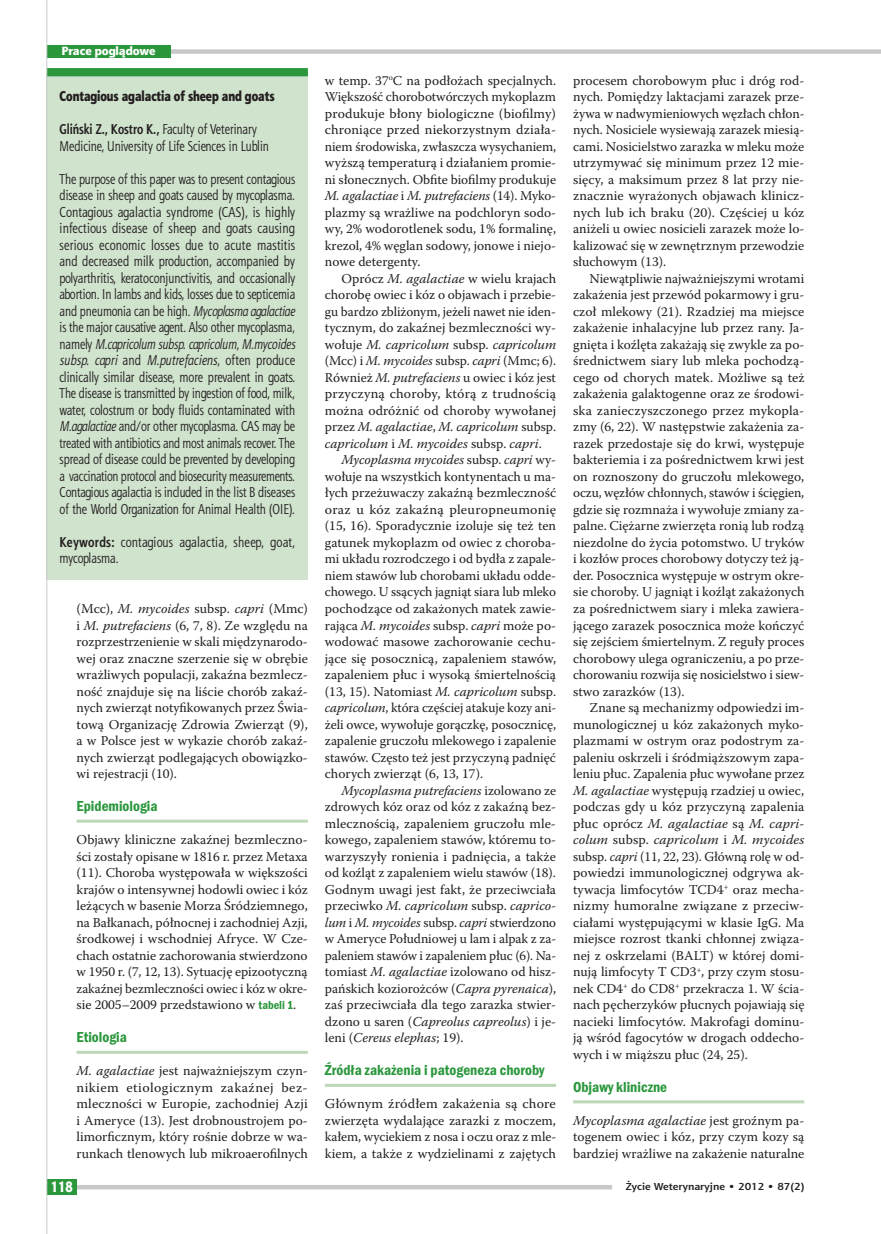
<style>
.page{position:relative;width:881px;height:1234px;background:#fff}
.page>*{position:absolute;margin:0;border:0;box-sizing:border-box;transform-origin:0 0}
.t1{font:15px "Franklin Got Itc TOT Dem Con";color:#2a973d}
.t2{font:15px "Aerton Cnd EFN Black";color:#fff}
.t3{font:14.25px/16.5px "Aerton Cnd EFN";color:#231f20}
.t4{font:14.25px "Aerton Cnd EFN Black";color:#231f20}
.t5{font:13.5px/16.5px "Warnock Pro";color:#231f20;text-align:justify}
.t6{font:12px "Aerton EFN Black";color:#fff}
.t7{font:700 10.2px "Aerton EFN";color:#231f20;scale:1.11 1}
.s1{font-weight:700}
.s2{font-style:italic}
.s3{font-family:"Franklin Got Itc TOT Dem Con";font-size:12px;color:#2a973d}
</style>
<div class="page">
<div style="left:47px;top:72px;width:261px;height:508px;background:#d0e3cd"></div>
<div style="left:47px;top:68px;width:261px;height:8px;background:#2a973d"></div>
<hr style="left:77px;top:819px;width:231px;height:3px;background:#bdd8b7">
<hr style="left:77px;top:1050px;width:231px;height:3px;background:#bdd8b7">
<hr style="left:325px;top:1083px;width:231px;height:3px;background:#bdd8b7">
<hr style="left:573px;top:1100px;width:231px;height:3px;background:#bdd8b7">
<div style="left:47px;top:49px;width:833px;height:5px;background:#c7c8ca"></div>
<div style="left:47px;top:45px;width:123px;height:13px;background:#2a973d"></div>
<div style="left:47px;top:1184px;width:565px;height:5px;background:#c7c8ca"></div>
<div style="left:47px;top:1178px;width:30px;height:15px;background:#2a973d"></div>
<hr style="left:46px;top:0;width:1px;height:1233px;background:#c7c8ca">
<p class="t6" style="left:61px;top:43px;width:96px">Prace poglądowe</p>
<p class="t4" style="left:60px;top:87px;width:216px">Contagious agalactia of sheep and goats</p>
<p class="t3" style="left:60px;top:121px;width:211px"><span class="s1">Gliński Z., Kostro K.,</span> Faculty of Veterinary<br>Medicine, University of Life Sciences in Lublin</p>
<p class="t3" style="left:60px;top:170px;width:237px;text-align:justify">The purpose of this paper was to present contagious disease in sheep and goats caused by mycoplasma.<br>Contagious agalactia syndrome (CAS), is highly infectious disease of sheep and goats causing serious economic losses due to acute mastitis and decreased milk production, accompanied by polyarthritis, keratoconjunctivitis, and occasionally abortion. In lambs and kids, losses due to septicemia and pneumonia can be high. <span class="s2">Mycoplasma agalactiae </span>is the major causative agent. Also other mycoplasma, namely <span class="s2">M.capricolum subsp. capricolum</span>, <span class="s2">M.mycoides subsp. capri</span> and <span class="s2">M.putrefaciens</span>, often produce clinically similar disease, more prevalent in goats.<br>The disease is transmitted by ingestion of food, milk, water, colostrum or body fluids contaminated with <span class="s2">M.agalactiae</span> and/or other mycoplasma. CAS may be treated with antibiotics and most animals recover. The spread of disease could be prevented by developing a vaccination protocol and biosecurity measurements.<br>Contagious agalactia is included in the list B diseases of the World Organization for Animal Health (OIE).</p>
<p class="t3" style="left:60px;top:533px;width:237px"><span class="s1">Keywords:</span> contagious agalactia, sheep, goat, mycoplasma.</p>
<p class="t5" style="left:77px;top:600px;width:233px">(Mcc), <span class="s2">M. mycoides</span> subsp. <span class="s2">capri</span> (Mmc) i <span class="s2">M. putrefaciens</span> (6, 7, 8). Ze względu na rozprzestrzenienie w skali międzynarodo&shy;wej oraz znaczne szerzenie się w obrębie wrażliwych populacji, zakaźna bezmlecz&shy;ność znajduje się na liście chorób zakaź&shy;nych zwierząt notyfikowanych przez Świa&shy;tową Organizację Zdrowia Zwierząt (9), a w Polsce jest w wykazie chorób zakaź&shy;nych zwierząt podlegających obowiązko&shy;wi rejestracji (10).</p>
<p class="t1" style="left:77px;top:797px;width:82px">Epidemiologia</p>
<p class="t5" style="left:77px;top:831px;width:233px">Objawy kliniczne zakaźnej bezmleczno&shy;ści zostały opisane w 1816 r. przez Metaxa (11). Choroba występowała w większości krajów o intensywnej hodowli owiec i kóz leżących w basenie Morza Śródziemnego, na Bałkanach, północnej i zachodniej Azji, środkowej i wschodniej Afryce. W Cze&shy;chach ostatnie zachorowania stwierdzono w 1950 r. (7, 12, 13). Sytuację epizootyczną zakaźnej bezmleczności owiec i kóz w okre&shy;sie 2005–2009 przedstawiono w <span class="s3">tabeli 1</span>.</p>
<p class="t1" style="left:77px;top:1028px;width:52px">Etiologia</p>
<p class="t5" style="left:77px;top:1062px;width:233px"><span class="s2">M. agalactiae</span> jest najważniejszym czyn&shy;nikiem etiologicznym zakaźnej bez&shy;mleczności w Europie, zachodniej Azji i Ameryce (13). Jest drobnoustrojem po&shy;limorficznym, który rośnie dobrze w wa&shy;runkach tlenowych lub mikroaerofilnych</p>
<p class="t5" style="left:325px;top:72px;width:233px">w temp. 37<sup>o</sup>C na podłożach specjalnych.<br>Większość chorobotwórczych mykoplazm produkuje błony biologiczne (biofilmy) chroniące przed niekorzystnym działa&shy;niem środowiska, zwłaszcza wysychaniem, wyższą temperaturą i działaniem promie&shy;ni słonecznych. Obfite biofilmy produkuje <span class="s2">M. agalactiae</span> i <span class="s2">M. putrefaciens</span> (14). Myko&shy;plazmy są wrażliwe na podchloryn sodo&shy;wy, 2% wodorotlenek sodu, 1% formalinę, krezol, 4% węglan sodowy, jonowe i niejo&shy;nowe detergenty.</p>
<p class="t5" style="left:325px;top:270px;width:233px;text-indent:16px">Oprócz <span class="s2">M. agalactiae</span> w wielu krajach chorobę owiec i kóz o objawach i przebie&shy;gu bardzo zbliżonym, jeżeli nawet nie iden&shy;tycznym, do zakaźnej bezmleczności wy&shy;wołuje <span class="s2">M. capricolum</span> subsp. <span class="s2">capricolum </span>(Mcc) i <span class="s2">M. mycoides</span> subsp. <span class="s2">capri</span> (Mmc; 6).<br>Również <span class="s2">M. putrefaciens</span> u owiec i kóz jest przyczyną choroby, którą z trudnością można odróżnić od choroby wywołanej przez <span class="s2">M. agalactiae</span>, <span class="s2">M. capricolum</span> subsp. <span class="s2">capricolum</span> i <span class="s2">M. mycoides</span> subsp. <span class="s2">capri</span>.</p>
<p class="t5" style="left:325px;top:451px;width:233px;text-indent:16px"><span class="s2">Mycoplasma mycoides</span> subsp. <span class="s2">capri</span> wy&shy;wołuje na wszystkich kontynentach u ma&shy;łych przeżuwaczy zakaźną bezmleczność oraz u kóz zakaźną pleuropneumonię (15, 16). Sporadycznie izoluje się też ten gatunek mykoplazm od owiec z choroba&shy;mi układu rozrodczego i od bydła z zapale&shy;niem stawów lub chorobami układu odde&shy;chowego. U ssących jagniąt siara lub mleko pochodzące od zakażonych matek zawie&shy;rająca <span class="s2">M. mycoides</span> subsp. <span class="s2">capri</span> może po&shy;wodować masowe zachorowanie cechu&shy;jące się posocznicą, zapaleniem stawów, zapaleniem płuc i wysoką śmiertelnością (13, 15). Natomiast <span class="s2">M. capricolum</span> subsp. <span class="s2">capricolum</span>, która częściej atakuje kozy ani&shy;żeli owce, wywołuje gorączkę, posocznicę, zapalenie gruczołu mlekowego i zapalenie stawów. Często też jest przyczyną padnięć chorych zwierząt (6, 13, 17).</p>
<p class="t5" style="left:325px;top:781px;width:233px;text-indent:17px"><span class="s2">Mycoplasma putrefaciens</span> izolowano ze zdrowych kóz oraz od kóz z zakaźną bez&shy;mlecznością, zapaleniem gruczołu mle&shy;kowego, zapaleniem stawów, któremu to&shy;warzyszyły ronienia i padnięcia, a także od koźląt z zapaleniem wielu stawów (18).<br>Godnym uwagi jest fakt, że przeciwciała przeciwko <span class="s2">M. capricolum</span> subsp. <span class="s2">caprico&shy;lum</span> i <span class="s2">M. mycoides</span> subsp. <span class="s2">capri</span> stwierdzono w Ameryce Południowej u lam i alpak z za&shy;paleniem stawów i zapaleniem płuc (6). Na&shy;tomiast <span class="s2">M. agalactiae</span> izolowano od hisz&shy;pańskich koziorożców (<span class="s2">Capra pyrenaica</span>), zaś przeciwciała dla tego zarazka stwier&shy;dzono u saren (<span class="s2">Capreolus capreolus</span>) i je&shy;leni (<span class="s2">Cereus elephas</span>; 19).</p>
<p class="t1" style="left:325px;top:1061px;width:221px">Źródła zakażenia i patogeneza choroby</p>
<p class="t5" style="left:325px;top:1095px;width:233px">Głównym źródłem zakażenia są chore zwierzęta wydalające zarazki z moczem, kałem, wyciekiem z nosa i oczu oraz z mle&shy;kiem, a także z wydzielinami z zajętych</p>
<p class="t5" style="left:573px;top:72px;width:233px">procesem chorobowym płuc i dróg rod&shy;nych. Pomiędzy laktacjami zarazek prze&shy;żywa w nadwymieniowych węzłach chłon&shy;nych. Nosiciele wysiewają zarazek miesią&shy;cami. Nosicielstwo zarazka w mleku może utrzymywać się minimum przez 12 mie&shy;sięcy, a maksimum przez 8 lat przy nie&shy;znacznie wyrażonych objawach klinicz&shy;nych lub ich braku (20). Częściej u kóz aniżeli u owiec nosicieli zarazek może lo&shy;kalizować się w zewnętrznym przewodzie słuchowym (13).</p>
<p class="t5" style="left:573px;top:270px;width:233px;text-indent:16px">Niewątpliwie najważniejszymi wrotami zakażenia jest przewód pokarmowy i gru&shy;czoł mlekowy (21). Rzadziej ma miejsce zakażenie inhalacyjne lub przez rany. Ja&shy;gnięta i koźlęta zakażają się zwykle za po&shy;średnictwem siary lub mleka pochodzą&shy;cego od chorych matek. Możliwe są też zakażenia galaktogenne oraz ze środowi&shy;ska zanieczyszczonego przez mykopla&shy;zmy (6, 22). W następstwie zakażenia za&shy;razek przedostaje się do krwi, występuje bakteriemia i za pośrednictwem krwi jest on roznoszony do gruczołu mlekowego, oczu, węzłów chłonnych, stawów i ścięgien, gdzie się rozmnaża i wywołuje zmiany za&shy;palne. Ciężarne zwierzęta ronią lub rodzą niezdolne do życia potomstwo. U tryków i kozłów proces chorobowy dotyczy też ją&shy;der. Posocznica występuje w ostrym okre&shy;sie choroby. U jagniąt i koźląt zakażonych za pośrednictwem siary i mleka zawiera&shy;jącego zarazek posocznica może kończyć się zejściem śmiertelnym. Z reguły proces chorobowy ulega ograniczeniu, a po prze&shy;chorowaniu rozwija się nosicielstwo i siew&shy;stwo zarazków (13).</p>
<p class="t5" style="left:573px;top:699px;width:233px;text-indent:17px">Znane są mechanizmy odpowiedzi im&shy;munologicznej u kóz zakażonych myko&shy;plazmami w ostrym oraz podostrym za&shy;paleniu oskrzeli i śródmiąższowym zapa&shy;leniu płuc. Zapalenia płuc wywołane przez <span class="s2">M. agalactiae</span> występują rzadziej u owiec, podczas gdy u kóz przyczyną zapalenia płuc oprócz <span class="s2">M. agalactiae</span> są <span class="s2">M. capri&shy;colum</span> subsp. <span class="s2">capricolum</span> i <span class="s2">M. mycoides </span>subsp. <span class="s2">capri</span> (11, 22, 23). Główną rolę w od&shy;powiedzi immunologicznej odgrywa ak&shy;tywacja limfocytów TCD4<sup>+</sup> oraz mecha&shy;nizmy humoralne związane z przeciw&shy;ciałami występującymi w klasie IgG. Ma miejsce rozrost tkanki chłonnej związa&shy;nej z oskrzelami (BALT) w której domi&shy;nują limfocyty T CD3<sup>+</sup>, przy czym stosu&shy;nek CD4<sup>+</sup> do CD8<sup>+</sup> przekracza 1. W ścia&shy;nach pęcherzyków płucnych pojawiają się nacieki limfocytów. Makrofagi dominu&shy;ją wśród fagocytów w drogach oddecho&shy;wych i w miąższu płuc (24, 25).</p>
<p class="t1" style="left:573px;top:1077px;width:95px">Objawy kliniczne</p>
<p class="t5" style="left:573px;top:1111px;width:233px"><span class="s2">Mycoplasma agalactiae</span> jest groźnym pa&shy;togenem owiec i kóz, przy czym kozy są bardziej wrażliwe na zakażenie naturalne</p>
<p class="t2" style="left:51px;top:1177px;width:23px">118</p>
<p class="t7" style="left:625px;top:1180px;width:162px">Życie Weterynaryjne • 2012 • 87(2)</p>
</div>
